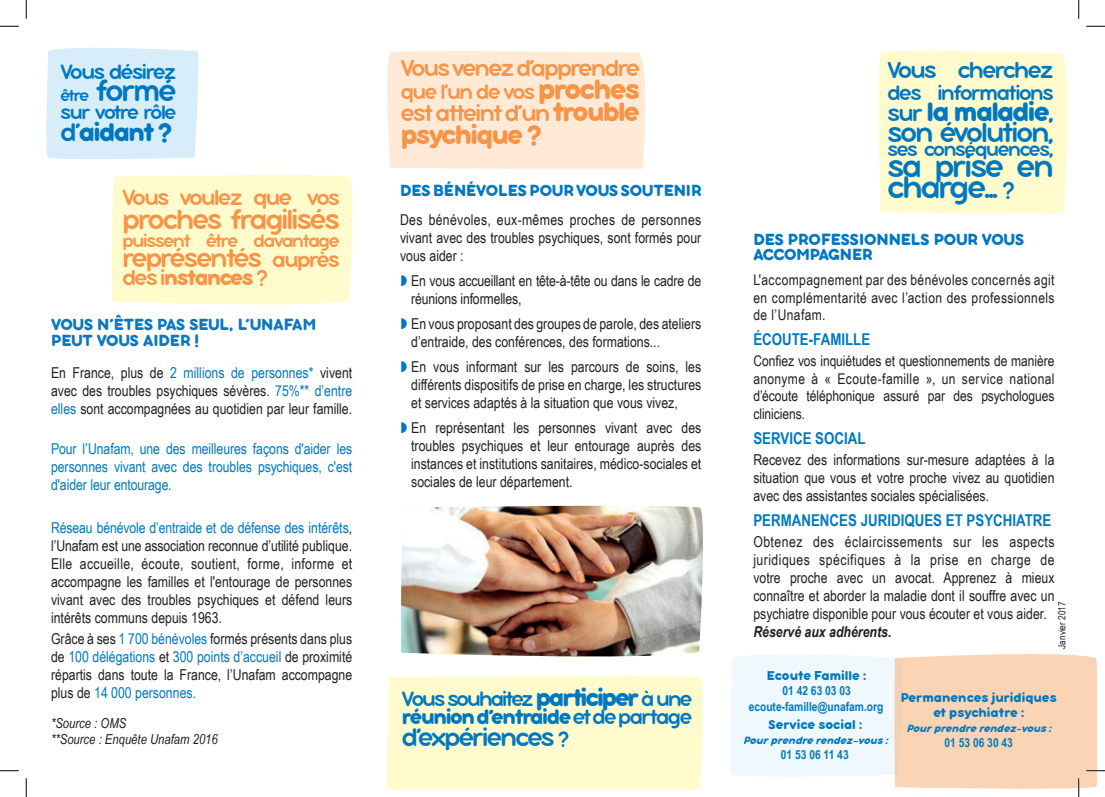
<style>
.page{position:relative;width:1105px;height:797px;background:#fff}
.page>*{position:absolute;margin:0;border:0;box-sizing:border-box;transform-origin:0 0}
.t1{font:33.75px "Bubbleboddy Neue Trial";letter-spacing:-.06em;color:#0078c0}
.t2{font:32.5px "Bubbleboddy Neue Trial";letter-spacing:-.06em;color:#0078c0}
.t3{font:30px "Bubbleboddy Neue Trial";letter-spacing:-.06em;color:#f79447}
.t4{font:30px "Bubbleboddy Neue Trial";letter-spacing:-.06em;color:#0078c0}
.t5{font:700 28.75px "Bubbleboddy Neue Trial";letter-spacing:-.06em;color:#0078c0}
.t6{font:700 28.75px "Bubbleboddy Neue Trial";letter-spacing:-.06em;color:#f79447}
.t7{font:28.38px "Bubbleboddy Neue Trial";letter-spacing:-.06em;color:#f79447}
.t8{font:27.5px "Bubbleboddy Neue Trial";letter-spacing:-.06em;color:#0078c0}
.t9{font:700 27.5px "Bubbleboddy Neue Trial";letter-spacing:-.06em;color:#0078c0}
.t10{font:25px "Bubbleboddy Neue Trial";letter-spacing:-.06em;color:#f79447}
.t11{font:25px "Bubbleboddy Neue Trial";letter-spacing:-.06em;color:#0078c0}
.t12{font:23.75px "Bubbleboddy Neue Trial";letter-spacing:-.06em;color:#f79447}
.t13{font:700 23.25px "Bubbleboddy Neue Trial";letter-spacing:-.06em;color:#f79447}
.t14{font:22.5px/17.5px "Bubbleboddy Neue Trial";letter-spacing:-.085em;color:#0078c0}
.t15{font:22.5px "Bubbleboddy Neue Trial";letter-spacing:-.06em;color:#0078c0}
.t16{font:22.5px "Bubbleboddy Neue Trial";letter-spacing:-.06em;color:#f79447}
.t17{font:21.25px "Bubbleboddy Neue Trial";letter-spacing:-.06em;color:#0078c0}
.t18{font:19.5px "Bubbleboddy Neue Trial";letter-spacing:-.06em;color:#f79447}
.t19{font:700 17.5px/15.6px "Bubbleboddy Neue Trial";color:#0078c0}
.t20{font:700 17.5px/15.6px "Bubbleboddy Neue Trial";color:#0c77be}
.t21{font:700 16.25px "Arial Narrow";color:#0078c0}
.t22{font:15px/18px "Arial Narrow";color:#231f20;text-align:justify}
.t23{font:15px/18px "Arial Narrow";letter-spacing:-.005em;color:#0078c0;text-align:justify}
.t24{font:italic 700 15px "Arial Narrow";color:#231f20}
.t25{font:14.75px/17.8px "Arial Narrow";letter-spacing:.01em;color:#231f20;text-align:justify}
.t26{font:700 13.88px/15.1px "Bubbleboddy Neue Trial";color:#0078c0;text-align:center}
.t27{font:italic 13.75px/15.6px "Arial Narrow";color:#231f20}
.t28{font:700 12.5px/15.1px "Arial Narrow";color:#0078c0;text-align:center}
.t29{font:italic 700 11.38px "Bubbleboddy Neue Trial";color:#0078c0}
.t30{font:10px "Arial Narrow";color:#231f20}
.s1{font-size:17.5px}
.s2{font-weight:400}
.s3{font-size:23.25px}
.s4{color:#0078c0}
.s5{color:#0574bc}
.s6{font-weight:700;font-size:30px}
.s7{font-weight:700;font-size:28.75px}
.s8{font-weight:700;font-size:26.25px}
.s9{font-weight:700}
.s10{font-size:22.5px}
.s11{font-weight:400;font-size:25px}
.s12{font-size:25px}
</style>
<div class="page">
<div style="left:387px;top:675px;width:316px;height:113px;background:#fffbcc"></div>
<div style="left:387px;top:51px;width:259px;height:118px;background:#feead7"></div>
<div style="left:878px;top:51px;width:190px;height:162px;background:#fffbcc"></div>
<div style="left:111px;top:175px;width:242px;height:130px;background:#fffbcc"></div>
<div style="left:46px;top:47px;width:153px;height:113px;background:#d7eefa"></div>
<img style="left:401px;top:505px;width:302px;height:152px">
<svg style="left:0;top:25px;width:19px;height:2px"></svg>
<svg style="left:1086px;top:25px;width:19px;height:2px"></svg>
<svg style="left:0;top:770px;width:19px;height:1px"></svg>
<svg style="left:25px;top:0;width:2px;height:19px"></svg>
<svg style="left:25px;top:778px;width:2px;height:19px"></svg>
<svg style="left:1078px;top:0;width:1px;height:19px"></svg>
<svg style="left:731px;top:654px;width:374px;height:143px"></svg>
<h3 class="t15" style="left:61px;top:59px;width:117px">Vous désirez</h3>
<h2 class="t2" style="left:61px;top:73px;width:117px"><span class="s1">être</span> formé</h2>
<h3 class="t17" style="left:61px;top:100px;width:117px">sur votre rôle</h3>
<h3 class="t9" style="left:61px;top:116px;width:113px"><span class="s2">d’</span>aidant ?</h3>
<h3 class="t12" style="left:122px;top:184px;width:219px">Vous voulez que <span class="s3">vos</span></h3>
<h3 class="t3" style="left:122px;top:203px;width:219px">proches fragilisés</h3>
<p class="t18" style="left:122px;top:230px;width:219px">puissent être davantage</p>
<h3 class="t7" style="left:122px;top:242px;width:219px">représentés <span class="s3">auprès</span></h3>
<h3 class="t13" style="left:122px;top:264px;width:147px"><span class="s2">des i</span>nstances <span class="s2">?</span></h3>
<p class="t20" style="left:51px;top:317px;width:266px">VOUS N’ÊTES PAS SEUL, L’UNAFAM<br>PEUT VOUS AIDER !</p>
<p class="t22" style="left:51px;top:363px;width:303px">En France, plus de <span class="s4">2 millions de personnes*</span> vivent avec des troubles psychiques sévères. <span class="s4">75%** d’entre elles</span> sont accompagnées au quotidien par leur famille.</p>
<p class="t23" style="left:51px;top:439px;width:303px">Pour l’Unafam, une des meilleures façons d'aider les personnes vivant avec des troubles psychiques, c'est d'aider leur entourage.</p>
<p class="t22" style="left:51px;top:518px;width:303px"><span class="s4">Réseau bénévole d’entraide et de défense des intérêts</span>, l’Unafam est une association reconnue d’utilité publique.<br>Elle accueille, écoute, soutient, forme, informe et accompagne les familles et l'entourage de personnes vivant avec des troubles psychiques et défend leurs intérêts communs depuis 1963.</p>
<p class="t22" style="left:51px;top:629px;width:303px">Grâce à ses <span class="s4">1 700 bénévoles</span> formés présents dans plus de <span class="s4">100 délégations</span> et <span class="s4">300 points d’accueil</span> de proximité répartis dans toute la France, l’Unafam accompagne plus de <span class="s4">14 000 personnes</span><span class="s5">.</span></p>
<p class="t27" style="left:51px;top:715px;width:168px">*Source : OMS<br>**Source : Enquête Unafam 2016</p>
<h3 class="t10" style="left:401px;top:55px;width:241px">Vous venez d’apprendre</h3>
<h3 class="t16" style="left:401px;top:79px;width:241px">que l’un de vos <span class="s6">proches</span></h3>
<h3 class="t10" style="left:401px;top:100px;width:241px">est atteint d’un <span class="s7">trouble</span></h3>
<h3 class="t6" style="left:401px;top:118px;width:143px">psychique ?</h3>
<p class="t19" style="left:400px;top:183px;width:303px">DES BÉNÉVOLES POUR VOUS SOUTENIR</p>
<p class="t22" style="left:400px;top:210px;width:303px">Des bénévoles, eux-mêmes proches de personnes vivant avec des troubles psychiques, sont formés pour vous aider :</p>
<p class="t22" style="left:411px;top:271px;width:292px">En vous accueillant en tête-à-tête ou dans le cadre de réunions informelles,</p>
<p class="t22" style="left:411px;top:314px;width:292px">En vous proposant des groupes de parole, des ateliers d’entraide, des conférences, des formations...</p>
<p class="t22" style="left:411px;top:357px;width:292px">En vous informant sur les parcours de soins, les différents dispositifs de prise en charge, les structures et services adaptés à la situation que vous vivez,</p>
<p class="t22" style="left:411px;top:418px;width:292px">En représentant les personnes vivant avec des troubles psychiques et leur entourage auprès des instances et institutions sanitaires, médico-sociales et sociales de leur département.</p>
<h3 class="t14" style="left:402px;top:690px;width:292px">Vous souhaitez <span class="s8">participer</span> à une <span class="s9">réunion d’entraide</span> et de partage</h3>
<h3 class="t8" style="left:402px;top:722px;width:169px">d’expériences <span class="s10">?</span></h3>
<h3 class="t11" style="left:887px;top:57px;width:168px">Vous cherchez</h3>
<h3 class="t15" style="left:887px;top:80px;width:168px">des informations</h3>
<h3 class="t5" style="left:887px;top:95px;width:168px"><span class="s11">sur</span> la maladie<span class="s2">,</span></h3>
<h3 class="t4" style="left:887px;top:116px;width:168px">son évolution,</h3>
<h3 class="t17" style="left:887px;top:137px;width:168px">ses conséquences<span class="s12">,</span></h3>
<h1 class="t1" style="left:887px;top:148px;width:168px">sa prise en</h1>
<h1 class="t1" style="left:887px;top:169px;width:129px">charge... <span class="s12">?</span></h1>
<p class="t19" style="left:753px;top:231px;width:272px">DES PROFESSIONNELS POUR VOUS<br>ACCOMPAGNER</p>
<p class="t25" style="left:753px;top:270px;width:303px">L'accompagnement par des bénévoles concernés agit en complémentarité avec l’action des professionnels de l’Unafam.</p>
<p class="t21" style="left:753px;top:327px;width:118px">ÉCOUTE-FAMILLE</p>
<p class="t25" style="left:753px;top:351px;width:303px">Confiez vos inquiétudes et questionnements de manière anonyme à « Ecoute-famille », un service national d’écoute téléphonique assuré par des psychologues cliniciens.</p>
<p class="t21" style="left:753px;top:425px;width:114px">SERVICE SOCIAL</p>
<p class="t22" style="left:753px;top:450px;width:303px">Recevez des informations sur-mesure adaptées à la situation que vous et votre proche vivez au quotidien avec des assistantes sociales spécialisées.</p>
<p class="t21" style="left:753px;top:507px;width:300px">PERMANENCES JURIDIQUES ET PSYCHIATRE</p>
<p class="t22" style="left:753px;top:532px;width:303px">Obtenez des éclaircissements sur les aspects juridiques spécifiques à la prise en charge de votre proche avec un avocat. Apprenez à mieux connaître et aborder la maladie dont il souffre avec un psychiatre disponible pour vous écouter et vous aider.</p>
<p class="t24" style="left:753px;top:620px;width:140px">Réservé aux adhérents.</p>
<p class="t30" style="left:1054px;top:648px;width:48px;rotate:-90deg">Janvier 2017</p>
<p class="t26" style="left:767px;top:668px;width:101px">Ecoute Famille :</p>
<p class="t28" style="left:749px;top:682px;width:136px">01 42 63 03 03 ecoute-famille@unafam.org</p>
<p class="t26" style="left:768px;top:717px;width:95px">Service social :</p>
<p class="t29" style="left:743px;top:734px;width:150px">Pourprendrerendez-vous:</p>
<p class="t28" style="left:781px;top:746px;width:69px">01 53 06 11 43</p>
<p class="t26" style="left:901px;top:690px;width:158px">Permanences juridiques et psychiatre :</p>
<p class="t29" style="left:906px;top:722px;width:150px">Pourprendrerendez-vous:</p>
<p class="t28" style="left:944px;top:734px;width:70px">01 53 06 30 43</p>
</div>
